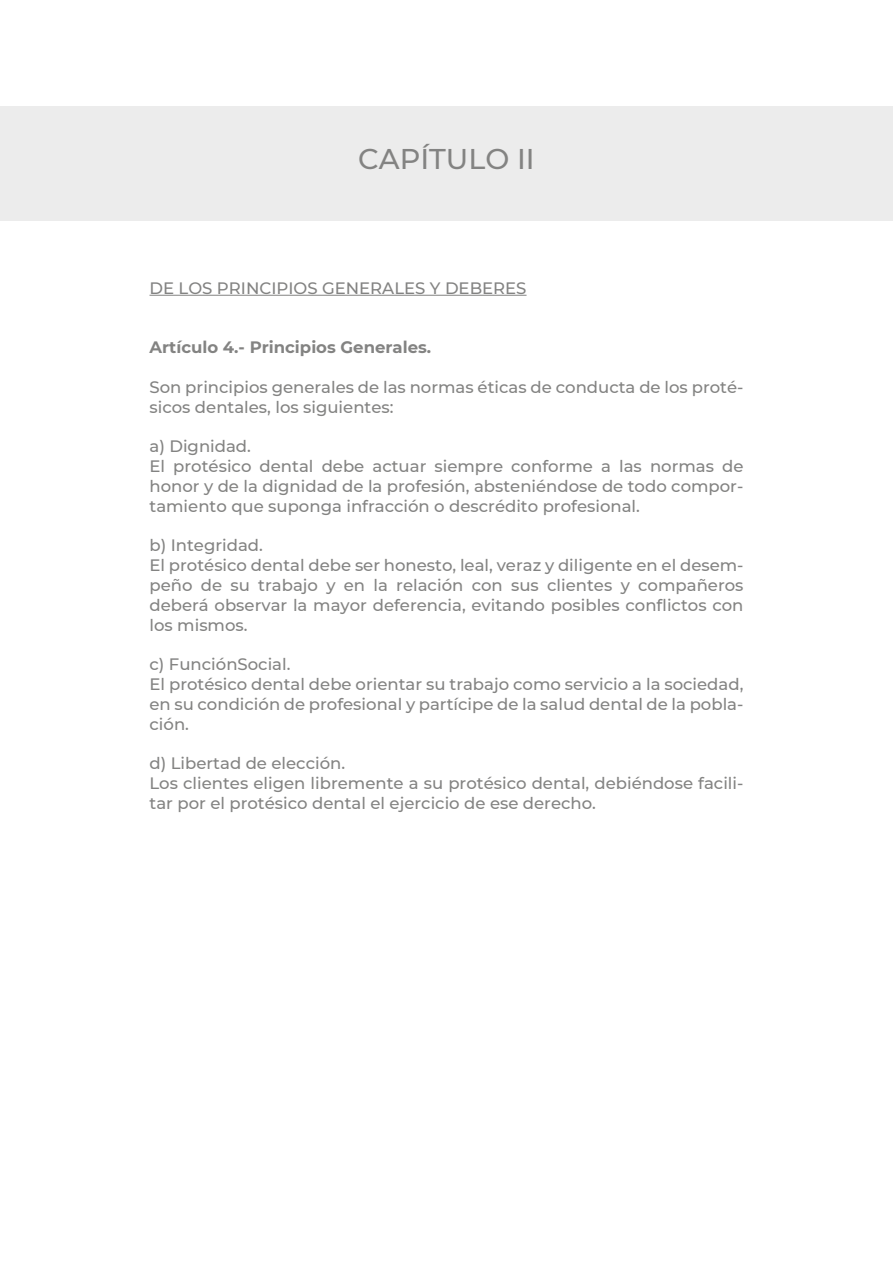
<style>
.page{position:relative;width:893px;height:1263px;background:#fff}
.page>*{position:absolute;margin:0;border:0;box-sizing:border-box;transform-origin:0 0}
.t1{font:500 28.5px "Montserrat";color:#838382}
.t2{font:500 16.5px/19.8px "Montserrat";color:#838382}
.t3{font:700 16.5px "Montserrat";color:#838382}
</style>
<div class="page">
<div style="left:0;top:106px;width:893px;height:115px;background:#ececec"></div>
<hr style="left:149px;top:295px;width:378px;height:1px;background:#838382">
<h1 class="t1" style="left:358px;top:141px;width:178px">CAPÍTULO II</h1>
<p class="t2" style="left:149px;top:278px;width:379px">DE LOS PRINCIPIOS GENERALES Y DEBERES</p>
<p class="t3" style="left:149px;top:337px;width:283px">Artículo 4.- Principios Generales.</p>
<p class="t2" style="left:149px;top:377px;width:595px">Son principios generales de las normas éticas de conducta de los proté&shy;sicos dentales, los siguientes:</p>
<p class="t2" style="left:149px;top:437px;width:595px">a) Dignidad.<br>El protésico dental debe actuar siempre conforme a las normas de honor y de la dignidad de la profesión, absteniéndose de todo compor&shy;tamiento que suponga infracción o descrédito profesional.</p>
<p class="t2" style="left:149px;top:536px;width:596px">b) Integridad.<br>El protésico dental debe ser honesto, leal, veraz y diligente en el desem&shy;peño de su trabajo y en la relación con sus clientes y compañeros deberá observar la mayor deferencia, evitando posibles conflictos con los mismos.</p>
<p class="t2" style="left:149px;top:654px;width:595px">c) FunciónSocial.<br>El protésico dental debe orientar su trabajo como servicio a la sociedad, en su condición de profesional y partícipe de la salud dental de la pobla&shy;ción.</p>
<p class="t2" style="left:149px;top:753px;width:595px">d) Libertad de elección.<br>Los clientes eligen libremente a su protésico dental, debiéndose facili&shy;tar por el protésico dental el ejercicio de ese derecho.</p>
</div>
